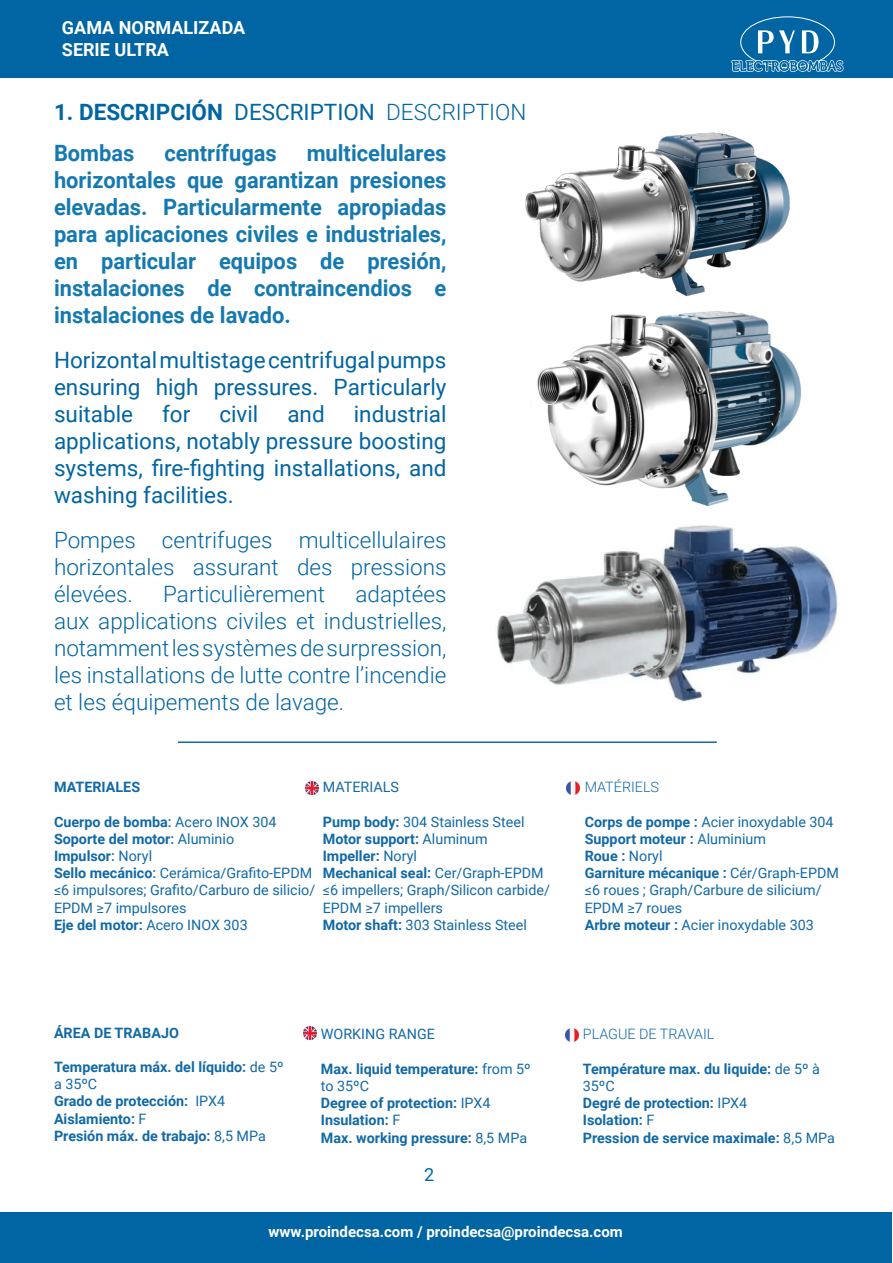
<style>
.page{position:relative;width:893px;height:1263px;background:#fff}
.page>*{position:absolute;margin:0;border:0;box-sizing:border-box;transform-origin:0 0}
.t1{font:300 22.5px/27px "Roboto";color:#0065a2;text-align:justify}
.t2{font:700 22.5px/27px "Roboto";color:#1579b1;text-align:justify}
.t3{font:22.5px/27px "Roboto";color:#0065a2;text-align:justify}
.t4{font:700 22.5px "Roboto";color:#0065a2}
.t5{font:700 18px/21.6px "Roboto";color:#fff}
.t6{font:18px "Roboto";color:#0065a2}
.t7{font:700 15px "Roboto";color:#fff}
.t8{font:700 14.4px/17.2px "Roboto";color:#1169a6}
.t9{font:14.4px/17.2px "Roboto";color:#1169a6}
.t10{font:300 14.4px "Roboto";color:#1169a6}
.s1{font-weight:400}
.s2{font-weight:300}
.s3{font-weight:500}
.s4{font-weight:700}
</style>
<div class="page">
<div style="left:0;top:1px;width:893px;height:77px;background:#0065a2"></div>
<div style="left:0;top:1212px;width:891px;height:51px;background:#0065a2"></div>
<svg style="left:731px;top:30px;width:113px;height:42px"></svg>
<img style="left:525px;top:132px;width:265px;height:165px">
<img style="left:497px;top:525px;width:341px;height:177px">
<hr style="left:178px;top:741px;width:539px;height:2px;background:#0f6aa5">
<svg style="left:567px;top:781px;width:13px;height:13px"></svg>
<img style="left:565px;top:1028px;width:13px;height:14px">
<svg style="left:305px;top:781px;width:13px;height:13px"></svg>
<svg style="left:303px;top:1027px;width:13px;height:13px"></svg>
<img style="left:537px;top:311px;width:265px;height:196px">
<p class="t5" style="left:62px;top:16px;width:185px">GAMA NORMALIZADA<br>SERIE ULTRA</p>
<p class="t4" style="left:54px;top:96px;width:474px">1. DESCRIPCIÓN <span class="s1">DESCRIPTION</span> <span class="s2">DESCRIPTION</span></p>
<p class="t2" style="left:54px;top:139px;width:82px">Bombas</p>
<p class="t2" style="left:164px;top:139px;width:114px">centrífugas</p>
<p class="t2" style="left:54px;top:139px;width:394px;text-indent:253px">multicelulares horizontales que garantizan presiones elevadas. Particularmente apropiadas para aplicaciones civiles e industriales, en particular equipos de presión, instalaciones de contraincendios e instalaciones de lavado.</p>
<p class="t3" style="left:54px;top:346px;width:394px">Horizontal multistage centrifugal pumps ensuring high pressures. Particularly suitable</p>
<p class="t3" style="left:162px;top:400px;width:30px">for</p>
<p class="t3" style="left:219px;top:400px;width:41px">civil</p>
<p class="t3" style="left:287px;top:400px;width:39px">and</p>
<p class="t3" style="left:54px;top:400px;width:394px;text-indent:300px">industrial applications, notably pressure boosting systems, fire-fighting installations, and washing facilities.</p>
<p class="t1" style="left:54px;top:526px;width:394px">Pompes centrifuges multicellulaires horizontales assurant des pressions élevées.</p>
<p class="t1" style="left:54px;top:580px;width:394px;text-indent:302px">adaptées aux applications civiles et industrielles, notamment les systèmes de surpression, les installations de lutte contre l’incendie et les équipements de lavage.</p>
<p class="t1" style="left:163px;top:580px;width:163px">Particulièrement</p>
<p class="t8" style="left:54px;top:778px;width:88px">MATERIALES</p>
<p class="t8" style="left:54px;top:812px;width:224px">Cuerpo de bomba<span class="s3">:</span> <span class="s1">Acero INOX 304</span></p>
<p class="t8" style="left:54px;top:830px;width:182px">Soporte del motor<span class="s3">:</span> <span class="s1">Aluminio</span></p>
<p class="t8" style="left:54px;top:847px;width:100px">Impulsor<span class="s3">:</span> <span class="s1">Noryl</span></p>
<p class="t9" style="left:54px;top:864px;width:260px"><span class="s4">Sello mecánico</span><span class="s3">:</span> Cerámica/Grafito-EPDM</p>
<p class="t9" style="left:54px;top:881px;width:263px">≤6 impulsores; Grafito/Carburo de silicio/<br>EPDM ≥7 impulsores</p>
<p class="t8" style="left:54px;top:915px;width:195px">Eje del motor: <span class="s1">Acero INOX 303</span></p>
<p class="t9" style="left:323px;top:778px;width:78px">MATERIALS</p>
<p class="t9" style="left:323px;top:812px;width:203px"><span class="s4">Pump body:</span> 304 Stainless Steel</p>
<p class="t8" style="left:323px;top:830px;width:166px">Motor support: <span class="s1">Aluminum</span></p>
<p class="t8" style="left:323px;top:847px;width:96px">Impeller: <span class="s1">Noryl</span></p>
<p class="t8" style="left:323px;top:864px;width:222px">Mechanical seal: <span class="s1">Cer/Graph-EPDM</span></p>
<p class="t9" style="left:323px;top:881px;width:229px">≤6 impellers; Graph/Silicon carbide/</p>
<p class="t9" style="left:323px;top:898px;width:122px">EPDM ≥7 impellers</p>
<p class="t9" style="left:323px;top:915px;width:206px"><span class="s4">Motor shaft:</span> 303 Stainless Steel</p>
<p class="t10" style="left:585px;top:777px;width:76px">MATÉRIELS</p>
<p class="t9" style="left:585px;top:812px;width:250px"><span class="s4">Corps de pompe :</span> Acier inoxydable 304</p>
<p class="t8" style="left:585px;top:830px;width:183px">Support moteur : <span class="s1">Aluminium</span></p>
<p class="t8" style="left:585px;top:847px;width:79px">Roue : <span class="s1">Noryl</span></p>
<p class="t8" style="left:585px;top:864px;width:256px">Garniture mécanique : <span class="s1">Cér/Graph-EPDM</span></p>
<p class="t9" style="left:585px;top:881px;width:238px">≤6 roues ; Graph/Carbure de silicium/<br>EPDM ≥7 roues</p>
<p class="t9" style="left:585px;top:915px;width:231px"><span class="s4">Arbre moteur :</span> Acier inoxydable 303</p>
<p class="t8" style="left:54px;top:1023px;width:126px">ÁREA DE TRABAJO</p>
<p class="t8" style="left:54px;top:1058px;width:231px">Temperatura máx. del líquido: <span class="s1">de 5º</span></p>
<p class="t9" style="left:54px;top:1075px;width:45px">a 35ºC</p>
<p class="t8" style="left:54px;top:1092px;width:173px">Grado de protección: <span class="s1">IPX4</span></p>
<p class="t8" style="left:54px;top:1109px;width:94px">Aislamiento: <span class="s1">F</span></p>
<p class="t8" style="left:54px;top:1126px;width:213px">Presión máx. de trabajo: <span class="s1">8,5 MPa</span></p>
<p class="t9" style="left:321px;top:1025px;width:116px">WORKING RANGE</p>
<p class="t8" style="left:321px;top:1059px;width:211px">Max. liquid temperature: <span class="s1">from 5º</span></p>
<p class="t9" style="left:321px;top:1077px;width:50px">to 35ºC</p>
<p class="t8" style="left:321px;top:1094px;width:171px">Degree of protection: <span class="s1">IPX4</span></p>
<p class="t8" style="left:321px;top:1111px;width:81px">Insulation: <span class="s1">F</span></p>
<p class="t8" style="left:321px;top:1128px;width:208px">Max. working pressure: <span class="s1">8,5 MPa</span></p>
<p class="t6" style="left:424px;top:1162px;width:12px">2</p>
<p class="t10" style="left:583px;top:1024px;width:133px">PLAGUE DE TRAVAIL</p>
<p class="t8" style="left:583px;top:1059px;width:239px">Température max. du liquide: <span class="s1">de 5º à<br>35ºC</span></p>
<p class="t8" style="left:583px;top:1094px;width:166px">Degré de protection: <span class="s1">IPX4</span></p>
<p class="t8" style="left:583px;top:1111px;width:73px">Isolation: <span class="s1">F</span></p>
<p class="t8" style="left:583px;top:1128px;width:254px">Pression de service maximale: <span class="s1">8,5 MPa</span></p>
<p class="t7" style="left:269px;top:1221px;width:356px">www.proindecsa.com / proindecsa@proindecsa.com</p>
</div>
